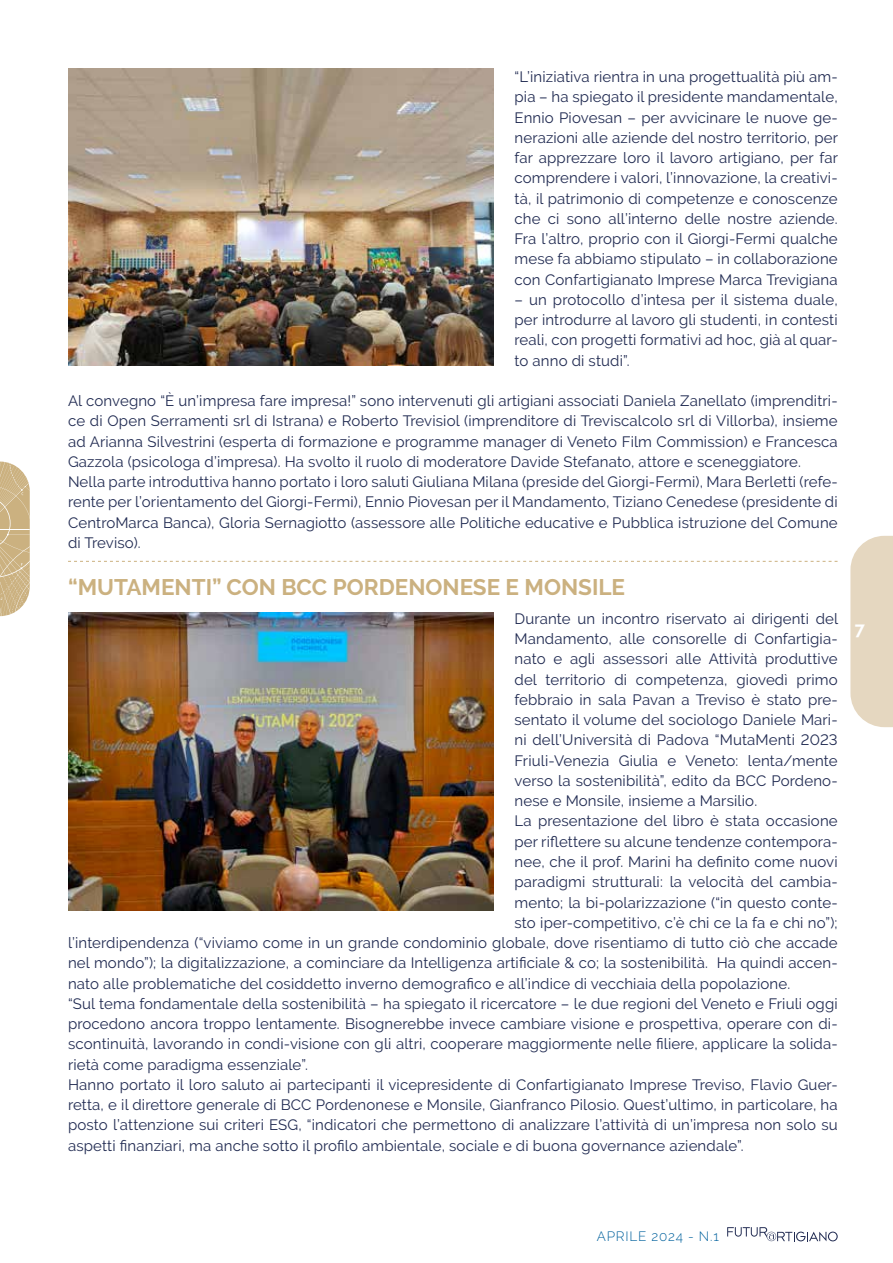
<style>
.page{position:relative;width:893px;height:1263px;background:#fff}
.page>*{position:absolute;margin:0;border:0;box-sizing:border-box;transform-origin:0 0}
.t1{font:700 22.5px "Raleway";color:#cbb180}
.t2{font:700 18px "Raleway";color:#fff}
.t3{font:15px/20.2px "Raleway";letter-spacing:.01em;color:#212b52;text-align:justify}
.t4{font:300 13.5px "Raleway";letter-spacing:.06em;color:#00619d}
</style>
<div class="page">
<svg style="left:850px;top:536px;width:43px;height:191px;background:#e6d9c4"></svg>
<svg style="left:727px;top:1227px;width:111px;height:14px"></svg>
<svg style="left:68px;top:561px;width:770px;height:1px"></svg>
<svg style="left:0;top:462px;width:30px;height:154px;background:#d3bd94"></svg>
<img style="left:68px;top:68px;width:425px;height:298px">
<img style="left:68px;top:612px;width:425px;height:298px">
<p class="t3" style="left:514px;top:67px;width:325px">“L’iniziativa rientra in una progettualità più am&shy;pia – ha spiegato il presidente mandamentale, Ennio Piovesan – per avvicinare le nuove ge&shy;nerazioni alle aziende del nostro territorio, per far apprezzare loro il lavoro artigiano, per far comprendere i valori, l’innovazione, la creativi&shy;tà, il patrimonio di competenze e conoscenze che ci sono all’interno delle nostre aziende.<br>Fra l’altro, proprio con il Giorgi-Fermi qualche mese fa abbiamo stipulato – in collaborazione con Confartigianato Imprese Marca Trevigiana</p>
<p class="t3" style="left:514px;top:289px;width:325px">– un protocollo d’intesa per il sistema duale, per introdurre al lavoro gli studenti, in contesti reali, con progetti formativi ad hoc, già al quar&shy;to anno di studi”.</p>
<p class="t3" style="left:68px;top:391px;width:771px;text-align:left">Al convegno “È un’impresa fare impresa!” sono intervenuti gli artigiani associati Daniela Zanellato (imprenditri&shy;ce di Open Serramenti srl di Istrana) e Roberto Trevisiol (imprenditore di Treviscalcolo srl di Villorba), insieme ad Arianna Silvestrini (esperta di formazione e programme manager di Veneto Film Commission) e Francesca Gazzola (psicologa d’impresa). Ha svolto il ruolo di moderatore Davide Stefanato, attore e sceneggiatore.<br>Nella parte introduttiva hanno portato i loro saluti Giuliana Milana (preside del Giorgi-Fermi), Mara Berletti (refe&shy;rente per l’orientamento del Giorgi-Fermi), Ennio Piovesan per il Mandamento, Tiziano Cenedese (presidente di CentroMarca Banca), Gloria Sernagiotto (assessore alle Politiche educative e Pubblica istruzione del Comune di Treviso).</p>
<h1 class="t1" style="left:68px;top:574px;width:559px">“MUTAMENTI” CON BCC PORDENONESE E MONSILE</h1>
<p class="t3" style="left:514px;top:608px;width:325px">Durante un incontro riservato ai dirigenti del</p>
<p class="t3" style="left:514px;top:629px;width:325px">Mandamento, alle consorelle di Confartigia-</p>
<p class="t3" style="left:514px;top:649px;width:325px">nato e agli assessori alle Attività produttive</p>
<p class="t3" style="left:514px;top:669px;width:325px">del territorio di competenza, giovedì primo</p>
<p class="t3" style="left:514px;top:689px;width:325px">febbraio in sala Pavan a Treviso è stato pre-</p>
<p class="t3" style="left:514px;top:710px;width:325px">sentato il volume del sociologo Daniele Mari-</p>
<p class="t3" style="left:514px;top:730px;width:325px">ni dell’Università di Padova “MutaMenti 2023</p>
<p class="t3" style="left:514px;top:750px;width:325px">Friuli-Venezia Giulia e Veneto: lenta/mente</p>
<p class="t3" style="left:514px;top:770px;width:325px">verso la sostenibilità”, edito da BCC Pordeno-</p>
<p class="t3" style="left:514px;top:791px;width:244px">nese e Monsile, insieme a Marsilio.</p>
<p class="t3" style="left:514px;top:811px;width:325px">La presentazione del libro è stata occasione</p>
<p class="t3" style="left:514px;top:831px;width:325px">per riflettere su alcune tendenze contempora-</p>
<p class="t3" style="left:514px;top:851px;width:325px">nee, che il prof. Marini ha definito come nuovi</p>
<p class="t3" style="left:514px;top:872px;width:325px">paradigmi strutturali: la velocità del cambia-</p>
<p class="t3" style="left:514px;top:892px;width:325px">mento; la bi-polarizzazione (“in questo conte-</p>
<p class="t3" style="left:514px;top:912px;width:325px">sto iper-competitivo, c’è chi ce la fa e chi no”);</p>
<p class="t3" style="left:68px;top:932px;width:771px">l’interdipendenza (“viviamo come in un grande condominio globale, dove risentiamo di tutto ciò che accade</p>
<p class="t3" style="left:68px;top:953px;width:771px">nel mondo”); la digitalizzazione, a cominciare da Intelligenza artificiale &amp; co; la sostenibilità. Ha quindi accen-</p>
<p class="t3" style="left:68px;top:973px;width:724px">nato alle problematiche del cosiddetto inverno demografico e all’indice di vecchiaia della popolazione.</p>
<p class="t3" style="left:68px;top:993px;width:771px">“Sul tema fondamentale della sostenibilità – ha spiegato il ricercatore – le due regioni del Veneto e Friuli oggi</p>
<p class="t3" style="left:68px;top:1013px;width:771px">procedono ancora troppo lentamente. Bisognerebbe invece cambiare visione e prospettiva, operare con di-</p>
<p class="t3" style="left:68px;top:1034px;width:771px">scontinuità, lavorando in condi-visione con gli altri, cooperare maggiormente nelle filiere, applicare la solida-</p>
<p class="t3" style="left:68px;top:1054px;width:241px">rietà come paradigma essenziale”.</p>
<p class="t3" style="left:68px;top:1074px;width:771px">Hanno portato il loro saluto ai partecipanti il vicepresidente di Confartigianato Imprese Treviso, Flavio Guer-</p>
<p class="t3" style="left:68px;top:1094px;width:771px">retta, e il direttore generale di BCC Pordenonese e Monsile, Gianfranco Pilosio. Quest’ultimo, in particolare, ha</p>
<p class="t3" style="left:68px;top:1115px;width:771px">posto l’attenzione sui criteri ESG, “indicatori che permettono di analizzare l’attività di un’impresa non solo su</p>
<p class="t3" style="left:68px;top:1135px;width:677px">aspetti finanziari, ma anche sotto il profilo ambientale, sociale e di buona governance aziendale”.</p>
<p class="t2" style="left:855px;top:618px;width:12px">7</p>
<p class="t4" style="left:597px;top:1228px;width:124px">APRILE 2024 - N.1</p>
</div>
